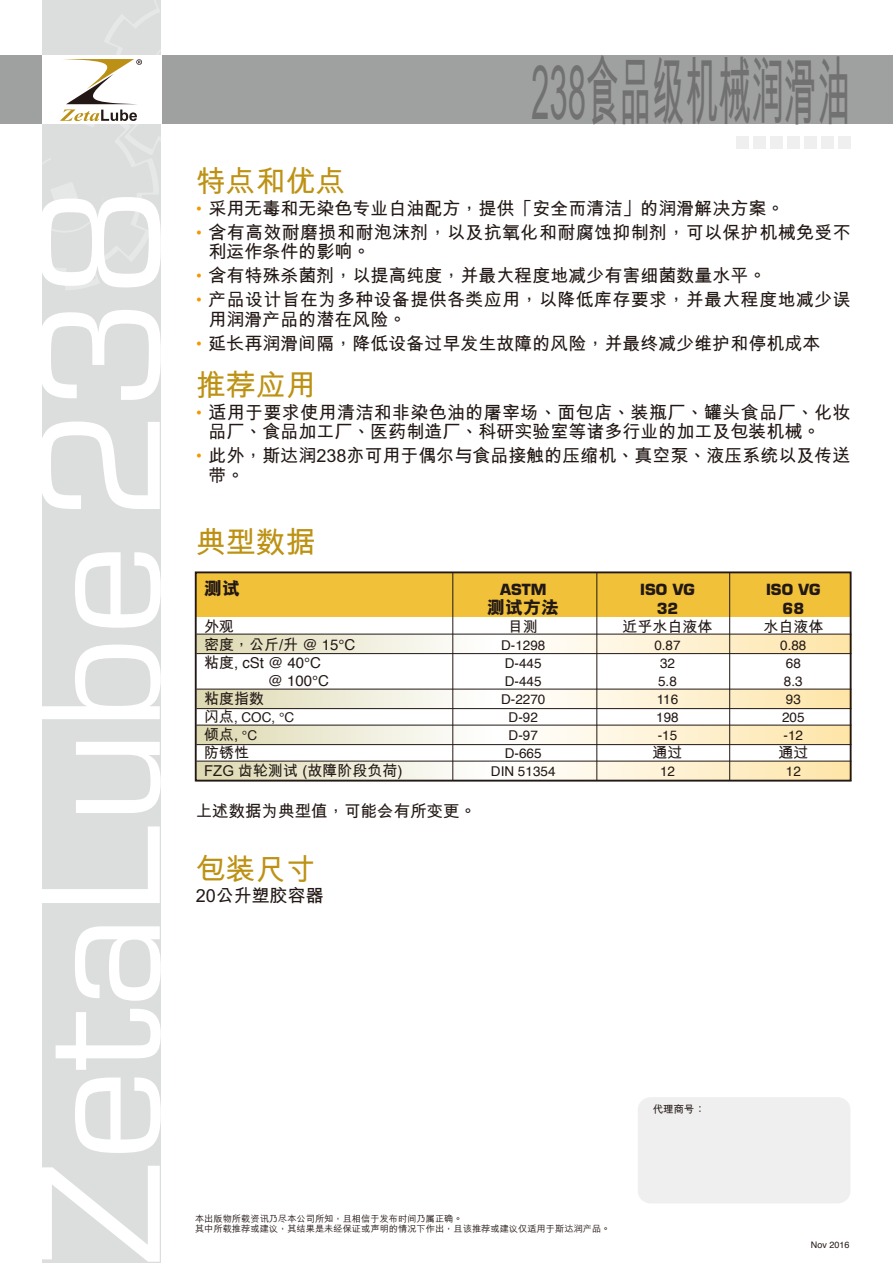
<style>
.page{position:relative;width:893px;height:1263px;background:#fff}
.page>*{position:absolute;margin:0;border:0;box-sizing:border-box;transform-origin:0 0}
.t1{font:159.75px "Eurostile";color:#fff}
.t2{font:700 75px "M Hei HKS";color:#727171;scale:.44 1}
.t3{font:700 30px "M Hei HKS";color:#bd9214}
.t4{font:700 18px/19.5px "M Hei HKS";color:#221815}
.t5{font:700 18px/19.5px "M Hei HKS";letter-spacing:.02em;color:#221815}
.t6{font:800 18px "M Hei HKS";color:#221815}
.t7{font:700 16.5px "M Hei HKS";color:#221815}
.t8{font:700 15px "M Hei HKS";color:#221815}
.t9{font:700 15px "Eurostile";color:#221815}
.t10{font:15px "Helvetica";color:#221815}
.t11{font:13.5px "Helvetica";color:#221815}
.t12{font:700 10.5px "M Hei HKS";color:#231815}
.t13{font:500 9px/10.8px "M Hei HKS";color:#231815}
.t14{font:9px "Helvetica";color:#221815}
.s1{font-family:"Helvetica";font-weight:400;color:#f39700}
.s2{font-family:"Helvetica";font-weight:400}
.s3{font-family:"M Hei HKS";font-weight:700}
.s4{font-family:"M Hei HKS";font-weight:700;font-size:15px}
.s5{font-family:"Helvetica";font-weight:400;font-size:13.5px}
</style>
<div class="page">
<div style="left:0;top:55px;width:893px;height:68px;background:#9fa0a0"></div>
<div style="left:43px;top:0;width:118px;height:1263px;background:#dcdddd"></div>
<div style="left:838px;top:136px;width:12px;height:13px;background:#efefef"></div>
<div style="left:821px;top:136px;width:12px;height:13px;background:#efefef"></div>
<div style="left:804px;top:136px;width:13px;height:13px;background:#efefef"></div>
<div style="left:787px;top:136px;width:13px;height:13px;background:#efefef"></div>
<div style="left:770px;top:136px;width:13px;height:13px;background:#efefef"></div>
<div style="left:753px;top:136px;width:13px;height:13px;background:#efefef"></div>
<div style="left:736px;top:136px;width:13px;height:13px;background:#efefef"></div>
<div style="left:638px;top:1097px;width:212px;height:106px;background:#efefef;border-radius:13px"></div>
<svg style="left:198px;top:635px;width:651px;height:18px"></svg>
<hr style="left:196px;top:653px;width:655px;height:1px;background:#221815">
<hr style="left:196px;top:634px;width:655px;height:1px;background:#221815">
<div style="left:196px;top:572px;width:655px;height:45px;background:#f1c13a"></div>
<svg style="left:198px;top:762px;width:651px;height:16px"></svg>
<hr style="left:196px;top:761px;width:655px;height:1px;background:#221815">
<svg style="left:198px;top:726px;width:651px;height:18px"></svg>
<hr style="left:196px;top:744px;width:655px;height:1px;background:#221815">
<hr style="left:196px;top:725px;width:655px;height:1px;background:#221815">
<svg style="left:198px;top:690px;width:651px;height:18px"></svg>
<hr style="left:196px;top:708px;width:655px;height:1px;background:#221815">
<hr style="left:196px;top:689px;width:655px;height:1px;background:#221815">
<hr style="left:729px;top:572px;width:1px;height:208px;background:#221815">
<div style="left:195px;top:571px;width:657px;height:210px;border:2px solid #221815"></div>
<hr style="left:452px;top:572px;width:1px;height:208px;background:#221815">
<hr style="left:596px;top:572px;width:1px;height:208px;background:#221815">
<svg style="left:43px;top:55px;width:118px;height:69px;background:#ece8e0"></svg>
<h1 class="t1" style="left:5px;top:1266px;width:1081px;rotate:-90deg">ZetaLube238</h1>
<h2 class="t2" style="left:531px;top:37px;width:727px">238食品級機械潤滑油</h2>
<h3 class="t3" style="left:196px;top:160px;width:151px">特點和優點</h3>
<p class="t4" style="left:196px;top:197px;width:590px"><span class="s1">•</span> 採用無毒和無染色專業白油配方，提供「安全而清潔」的潤滑解決方案。</p>
<p class="t5" style="left:208px;top:221px;width:644px;text-indent:-13px"><span class="s1">•</span> 含有高效耐磨損和耐泡沫劑，以及抗氧化和耐腐蝕抑制劑，可以保護機械免受不利運作條件的影響。</p>
<p class="t4" style="left:196px;top:265px;width:572px"><span class="s1">•</span> 含有特殊殺菌劑，以提高純度，並最大程度地減少有害細菌數量水平。</p>
<p class="t5" style="left:208px;top:289px;width:644px;text-indent:-13px"><span class="s1">•</span> 產品設計旨在為多種設備提供各類應用，以降低庫存要求，並最大程度地減少誤用潤滑產品的潛在風險。</p>
<p class="t4" style="left:196px;top:332px;width:626px"><span class="s1">•</span> 延長再潤滑間隔，降低設備過早發生故障的風險，並最終減少維護和停機成本</p>
<h3 class="t3" style="left:196px;top:364px;width:121px">推薦應用</h3>
<p class="t4" style="left:208px;top:401px;width:644px;text-indent:-13px"><span class="s1">•</span> 適用於要求使用清潔和非染色油的屠宰場、麵包店、裝瓶廠、罐頭食品廠、化妝品廠、食品加工廠、醫藥製造廠、科研實驗室等諸多行業的加工及包裝機械。</p>
<p class="t4" style="left:208px;top:445px;width:644px;text-indent:-13px"><span class="s1">•</span> 此外，斯達潤238亦可用於偶爾與食品接觸的壓縮機、真空泵、液壓系統以及傳送帶。</p>
<h3 class="t3" style="left:196px;top:520px;width:121px">典型數據</h3>
<p class="t6" style="left:204px;top:576px;width:37px">測試</p>
<p class="t9" style="left:500px;top:580px;width:48px">ASTM</p>
<p class="t9" style="left:640px;top:580px;width:56px">ISO VG</p>
<p class="t9" style="left:766px;top:580px;width:56px">ISO VG</p>
<p class="t6" style="left:487px;top:595px;width:73px">測試方法</p>
<p class="t9" style="left:657px;top:599px;width:23px">32</p>
<p class="t9" style="left:782px;top:599px;width:23px">68</p>
<p class="t8" style="left:204px;top:616px;width:31px">外觀</p>
<p class="t8" style="left:508px;top:616px;width:31px">目測</p>
<p class="t8" style="left:622px;top:616px;width:91px">近乎水白液體</p>
<p class="t8" style="left:763px;top:616px;width:61px">水白液體</p>
<p class="t8" style="left:204px;top:634px;width:153px">密度，公斤/升 <span class="s2">@ 15°C</span></p>
<p class="t11" style="left:501px;top:635px;width:46px">D-1298</p>
<p class="t11" style="left:654px;top:635px;width:28px">0.87</p>
<p class="t11" style="left:780px;top:635px;width:28px">0.88</p>
<p class="t10" style="left:204px;top:651px;width:119px"><span class="s3">粘度</span>, cSt @ 40°C</p>
<p class="t11" style="left:505px;top:653px;width:38px">D-445</p>
<p class="t11" style="left:660px;top:653px;width:17px">32</p>
<p class="t11" style="left:786px;top:653px;width:17px">68</p>
<p class="t10" style="left:268px;top:669px;width:63px">@ 100°C</p>
<p class="t11" style="left:505px;top:671px;width:38px">D-445</p>
<p class="t11" style="left:658px;top:671px;width:20px">5.8</p>
<p class="t11" style="left:784px;top:671px;width:20px">8.3</p>
<p class="t8" style="left:204px;top:688px;width:62px">粘度指數</p>
<p class="t11" style="left:501px;top:689px;width:46px">D-2270</p>
<p class="t11" style="left:657px;top:689px;width:23px">116</p>
<p class="t11" style="left:786px;top:689px;width:17px">93</p>
<p class="t11" style="left:204px;top:707px;width:92px"><span class="s4">閃點</span>, COC, °C</p>
<p class="t11" style="left:509px;top:707px;width:31px">D-92</p>
<p class="t11" style="left:656px;top:707px;width:24px">198</p>
<p class="t11" style="left:782px;top:707px;width:24px">205</p>
<p class="t8" style="left:204px;top:724px;width:55px">傾點, <span class="s5">°C</span></p>
<p class="t11" style="left:509px;top:725px;width:31px">D-97</p>
<p class="t11" style="left:658px;top:725px;width:21px">-15</p>
<p class="t11" style="left:784px;top:725px;width:21px">-12</p>
<p class="t8" style="left:204px;top:742px;width:46px">防銹性</p>
<p class="t11" style="left:505px;top:743px;width:38px">D-665</p>
<p class="t8" style="left:652px;top:742px;width:31px">通過</p>
<p class="t8" style="left:778px;top:742px;width:31px">通過</p>
<p class="t8" style="left:204px;top:760px;width:200px">FZG 齒輪測試 (故障階段負荷)</p>
<p class="t11" style="left:491px;top:761px;width:66px">DIN 51354</p>
<p class="t11" style="left:660px;top:761px;width:17px">12</p>
<p class="t11" style="left:786px;top:761px;width:17px">12</p>
<p class="t7" style="left:196px;top:798px;width:282px">上述數據為典型值，可能會有所變更。</p>
<h3 class="t3" style="left:196px;top:847px;width:121px">包裝尺寸</h3>
<p class="t4" style="left:196px;top:884px;width:130px">20公升塑膠容器</p>
<p class="t13" style="left:195px;top:1212px;width:417px">本出版物所載資訊乃盡本公司所知，且相信於發佈時間乃屬正確。<br>其中所載推薦或建議，其結果是未經保證或聲明的情況下作出，且該推薦或建議僅適用於斯達潤產品。</p>
<p class="t12" style="left:653px;top:1101px;width:54px">代理商號：</p>
<p class="t14" style="left:811px;top:1238px;width:40px">Nov 2016</p>
</div>
